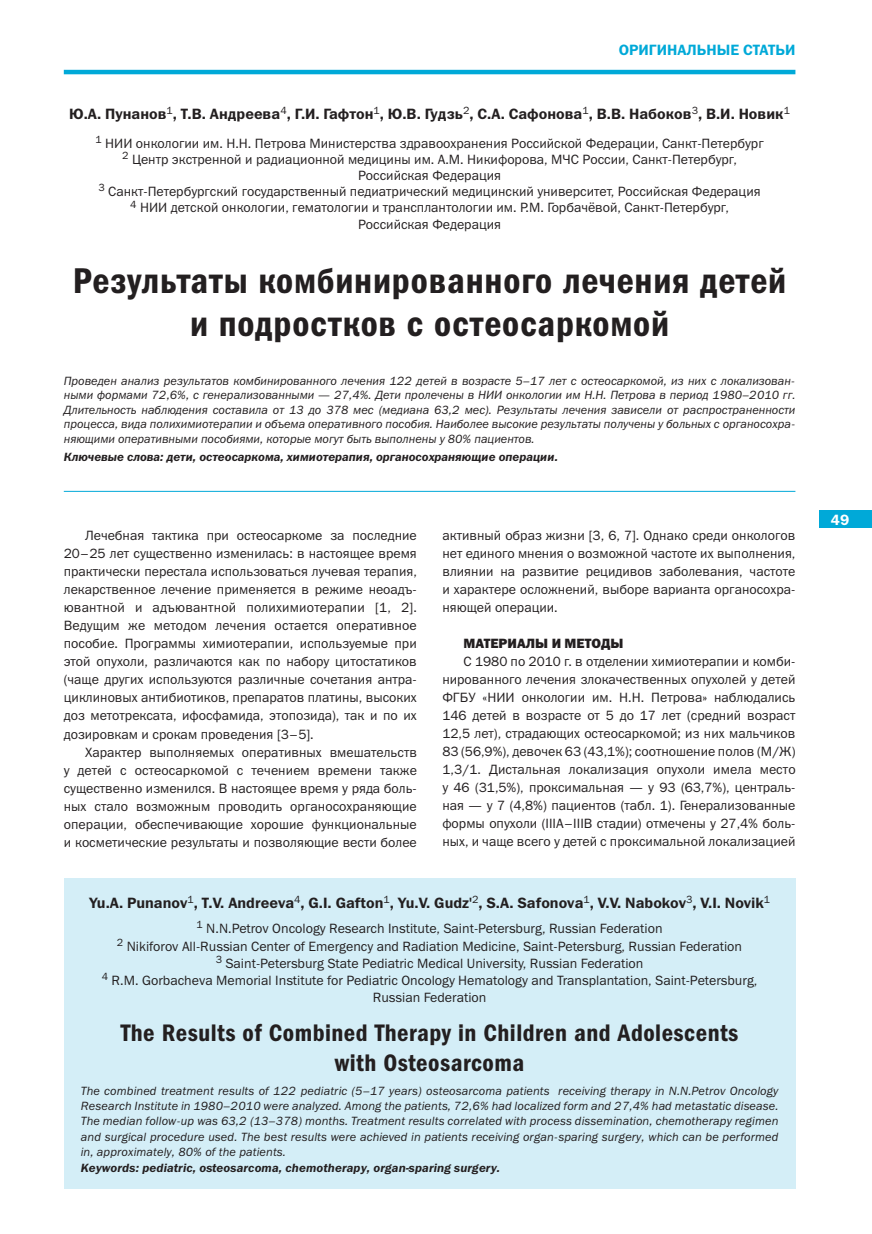
<style>
.page{position:relative;width:872px;height:1234px;background:#fff}
.page>*{position:absolute;margin:0;border:0;box-sizing:border-box;transform-origin:0 0}
.t1{font:36px/43.2px "Franklin Gothic Demi Cond C";letter-spacing:.02em;color:#231f20;text-align:center}
.t2{font:24px/29.8px "Franklin Gothic Demi Cond C";letter-spacing:.02em;color:#231f20;text-align:center}
.t3{font:15px "Franklin Gothic Demi C";color:#231f20}
.t4{font:15px "Franklin Gothic Demi C";color:#00a9d8}
.t5{font:15px "Franklin Gothic Demi C";color:#fff}
.t6{font:13.5px/18px "Franklin Gothic Book C";color:#231f20;text-align:justify}
.t7{font:13.5px "Franklin Gothic Heavy C";color:#231f20}
.t8{font:italic 12px/15.5px "Franklin Gothic Book C";letter-spacing:.005em;color:#231f20;text-align:justify}
.t9{font:italic 12px "Franklin Gothic Demi C";color:#231f20}
.s1{font-style:normal}
</style>
<div class="page">
<div style="left:819px;top:510px;width:53px;height:17px;background:#00a9d8"></div>
<hr style="left:64px;top:70px;width:731px;height:4px;background:#00a9d8">
<div style="left:64px;top:878px;width:731px;height:310px;background:#d4eef7"></div>
<hr style="left:64px;top:491px;width:731px;height:1px;background:#00a9d8">
<p class="t4" style="left:619px;top:41px;width:21px">Оригина</p>
<p class="t4" style="left:686px;top:41px;width:108px">льные статьи</p>
<p class="t3" style="left:69px;top:105px;width:722px">Ю.А. Пунанов<sup>1</sup>, Т.В. Андреева<sup>4</sup>, Г.И. Гафтон<sup>1</sup>, Ю.В. Гудзь<sup>2</sup>, С.А. Сафонова<sup>1</sup>, В.В. Набоков<sup>3</sup>, В.И. Новик<sup>1</sup></p>
<p class="t6" style="left:95px;top:135px;width:670px;line-height:16.2px;text-align:center"><sup>1</sup> НИИ онкологии им. Н.Н. Петрова Министерства здравоохранения Российской Федерации, Санкт-Петербург <sup>2</sup> Центр экстренной и радиационной медицины им. А.М. Никифорова, МЧС России, Санкт-Петербург, Российская Федерация<br><sup>3</sup> Санкт-Петербургский государственный педиатрический медицинский университет, Российская Федерация <sup>4</sup> НИИ детской онкологии, гематологии и трансплантологии им. Р.М. Горбачёвой, Санкт-Петербург, Российская Федерация</p>
<h1 class="t1" style="left:73px;top:258px;width:715px">Результаты комбинированного лечения детей и подростков с остеосаркомой</h1>
<p class="t8" style="left:64px;top:373px;width:733px;line-height:14.4px">Проведен анализ результатов комбинированного лечения 122 детей в возрасте 5–17 лет с остеосаркомой, из них с локализован&shy;ными формами 72,6%, с генерализованными <span class="s1">—</span> 27,4%. Дети пролечены в НИИ онкологии им Н.Н. Петрова в период 1980–2010 гг.<br>Длительность наблюдения составила от 13 до 378 мес (медиана 63,2 мес). Результаты лечения зависели от распространенности процесса, вида полихимиотерапии и объема оперативного пособия. Наиболее высокие результаты получены у больных с органосохра&shy;няющими оперативными пособиями, которые могут быть выполнены у 80% пациентов.</p>
<p class="t9" style="left:64px;top:450px;width:496px">Ключевые слова: дети, остеосаркома, химиотерапия, органосохраняющие операции.</p>
<p class="t6" style="left:64px;top:526px;width:354px;text-indent:21px">Лечебная тактика при остеосаркоме за последние 20–25 лет существенно изменилась: в настоящее время практически перестала использоваться лучевая терапия, лекарственное лечение применяется в режиме неоадъ&shy;ювантной и адъювантной полихимиотерапии [1, 2].<br>Ведущим же методом лечения остается оперативное пособие. Программы химиотерапии, используемые при этой опухоли, различаются как по набору цитостатиков (чаще других используются различные сочетания антра&shy;циклиновых антибиотиков, препаратов платины, высоких доз метотрексата, ифосфамида, этопозида), так и по их дозировкам и срокам проведения [3–5].</p>
<p class="t6" style="left:64px;top:742px;width:355px;text-indent:21px">Характер выполняемых оперативных вмешательств у детей с остеосаркомой с течением времени также существенно изменился. В настоящее время у ряда боль&shy;ных стало возможным проводить органосохраняющие операции, обеспечивающие хорошие функциональные и косметические результаты и позволяющие вести более</p>
<p class="t6" style="left:442px;top:526px;width:354px">активный образ жизни [3, 6, 7]. Однако среди онкологов нет единого мнения о возможной частоте их выполнения, влиянии на развитие рецидивов заболевания, частоте и характере осложнений, выборе варианта органосохра&shy;няющей операции.</p>
<p class="t7" style="left:463px;top:636px;width:161px">МАТЕРИАЛЫ И МЕТОДЫ</p>
<p class="t6" style="left:442px;top:652px;width:355px;text-indent:21px">С 1980 по 2010 г. в отделении химиотерапии и комби&shy;нированного лечения злокачественных опухолей у детей ФГБУ «НИИ онкологии им. Н.Н. Петрова» наблюдались 146 детей в возрасте от 5 до 17 лет (средний возраст 12,5 лет), страдающих остеосаркомой; из них мальчиков 83 (56,9%), девочек 63 (43,1%); соотношение полов (М/Ж)<br>1,3/1. Дистальная локализация опухоли имела место у 46 (31,5%), проксимальная — у 93 (63,7%), централь&shy;ная — у 7 (4,8%) пациентов (табл. 1). Генерализованные формы опухоли (IIIА–IIIВ стадии) отмечены у 27,4% боль&shy;ных, и чаще всего у детей с проксимальной локализацией</p>
<p class="t3" style="left:89px;top:893px;width:682px">Yu.A. Punanov<sup>1</sup>, Т.V. Andreeva<sup>4</sup>, G.I. Gafton<sup>1</sup>, Yu.V. Gudz'<sup>2</sup>, S.А. Safonova<sup>1</sup>, V.V. Nabokov<sup>3</sup>, V.I. Novik<sup>1</sup></p>
<p class="t6" style="left:102px;top:919px;width:657px;line-height:17.2px;text-align:center"><sup>1</sup> N.N.Petrov Oncology Research Institute, Saint-Petersburg, Russian Federation<br><sup>2</sup> Nikiforov All-Russian Center of Emergency and Radiation Medicine, Saint-Petersburg, Russian Federation<br><sup>3</sup> Saint-Petersburg State Pediatric Medical University, Russian Federation<br><sup>4</sup> R.M. Gorbacheva Memorial Institute for Pediatric Oncology Hematology and Transplantation, Saint-Petersburg, Russian Federation</p>
<h2 class="t2" style="left:121px;top:1016px;width:619px">The Results of Combined Therapy in Children and Adolescents with Osteosarcoma</h2>
<p class="t8" style="left:81px;top:1082px;width:699px">The combined treatment results of 122 pediatric (5–17 years) osteosarcoma patients receiving therapy in N.N.Petrov Oncology Research Institute in 1980–2010 were analyzed. Among the patients, 72,6% had localized form and 27,4% had metastatic disease.<br>The median follow-up was 63,2 (13–378) months. Treatment results correlated with process dissemination, chemotherapy regimen and surgical procedure used. The best results were achieved in patients receiving organ-sparing surgery, which can be performed in, approximately, 80% of the patients.</p>
<p class="t9" style="left:81px;top:1160px;width:421px">Keywords: pediatric, osteosarcoma, chemotherapy, organ-sparing surgery.</p>
<p class="t5" style="left:831px;top:511px;width:20px">49</p>
</div>
